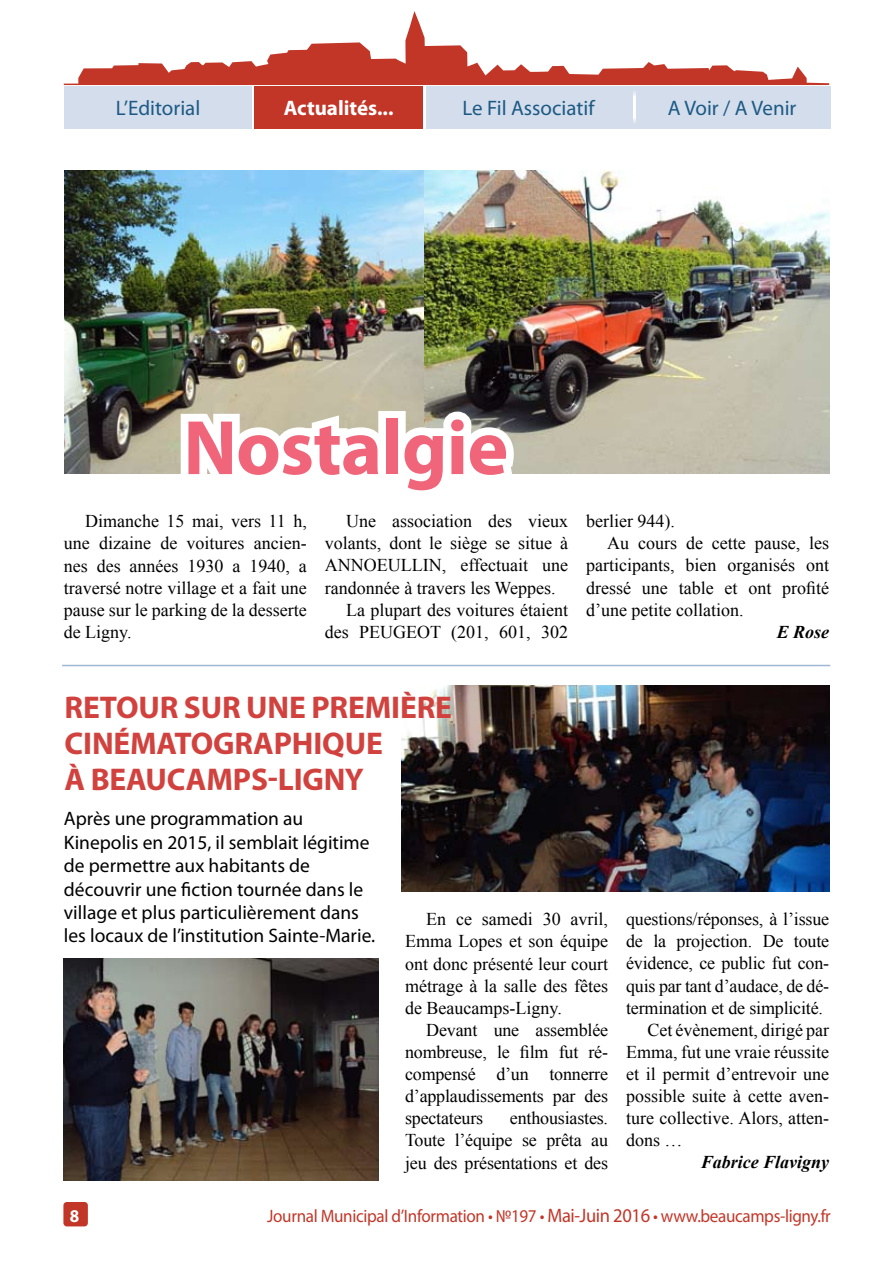
<style>
.page{position:relative;width:893px;height:1263px;background:#fff}
.page>*{position:absolute;margin:0;border:0;box-sizing:border-box;transform-origin:0 0}
.t1{font:700 77.85px "Myriad Pro";letter-spacing:-.01em;color:#f1657a}
.t2{font:700 31.5px "Myriad Pro";letter-spacing:-.005em;color:#d1423e}
.t3{font:21px "Myriad Pro";color:#1c5a85}
.t4{font:700 21px "Myriad Pro";color:#fff}
.t5{font:19.5px/23.4px "Myriad Pro";color:#000}
.t6{font:18px/22px "Times New Roman";color:#000;text-align:justify}
.t7{font:18px "Myriad Pro";letter-spacing:-.02em;color:#c23628;scale:.95 1}
.t8{font:italic 700 18px "Times New Roman";color:#000}
.t9{font:700 18px "Myriad Pro";color:#fff;scale:.95 1}
.s1{font-size:19.5px}
</style>
<div class="page">
<svg style="left:64px;top:11px;width:765px;height:74px"></svg>
<div style="left:63px;top:1202px;width:25px;height:24px;background:#c23628;border-radius:3px"></div>
<div style="left:254px;top:86px;width:576px;height:42px;background:#d4ddeb"></div>
<div style="left:255px;top:86px;width:168px;height:43px;background:#c23628"></div>
<hr style="left:423px;top:86px;width:3px;height:43px;background:#fff">
<svg style="left:633px;top:92px;width:2px;height:30px"></svg>
<div style="left:65px;top:86px;width:187px;height:42px;background:#d4ddeb"></div>
<img style="left:64px;top:170px;width:360px;height:304px">
<img style="left:424px;top:170px;width:405px;height:304px">
<img style="left:64px;top:959px;width:314px;height:221px">
<img style="left:401px;top:686px;width:428px;height:205px">
<svg style="left:173px;top:400px;width:349px;height:74px"></svg>
<hr style="left:62px;top:665px;width:768px;height:1px;background:#9fb8d6">
<p class="t3" style="left:116px;top:95px;width:86px">L’Editorial</p>
<p class="t4" style="left:284px;top:95px;width:111px">ACTUALITÉS...</p>
<p class="t3" style="left:463px;top:95px;width:133px">Le Fil Associatif</p>
<p class="t3" style="left:668px;top:95px;width:130px">A Voir / A Venir</p>
<h1 class="t1" style="left:183px;top:397px;width:327px">NOSTALGIE</h1>
<p class="t6" style="left:64px;top:510px;width:245px;text-indent:21px">Dimanche 15 mai, vers 11 h, une dizaine de voitures ancien&shy;nes des années 1930 a 1940, a traversé notre village et a fait une pause sur le parking de la desserte de Ligny.</p>
<p class="t6" style="left:346px;top:510px;width:223px">Une association des vieux</p>
<p class="t6" style="left:325px;top:532px;width:245px">volants, dont le siège se situe à</p>
<p class="t6" style="left:325px;top:554px;width:245px">ANNOEULLIN, effectuait une</p>
<p class="t6" style="left:325px;top:576px;width:232px">randonnée à travers les Weppes.</p>
<p class="t6" style="left:346px;top:598px;width:223px">La plupart des voitures étaient</p>
<p class="t6" style="left:325px;top:620px;width:245px">des PEUGEOT (201, 601, 302</p>
<p class="t6" style="left:586px;top:510px;width:90px">berlier 944).</p>
<p class="t6" style="left:607px;top:532px;width:223px">Au cours de cette pause, les</p>
<p class="t6" style="left:586px;top:554px;width:245px">participants, bien organisés ont</p>
<p class="t6" style="left:586px;top:576px;width:245px">dressé une table et ont profité</p>
<p class="t6" style="left:586px;top:598px;width:159px">d’une petite collation.</p>
<p class="t8" style="left:777px;top:619px;width:54px">E Rose</p>
<h2 class="t2" style="left:65px;top:687px;width:202px">RETOUR SUR UNE</h2>
<h2 class="t2" style="left:311px;top:687px;width:18px">PREMI</h2>
<h2 class="t2" style="left:400px;top:687px;width:34px">ÈRE</h2>
<h2 class="t2" style="left:65px;top:723px;width:87px">CIN ÉMAT</h2>
<h2 class="t2" style="left:191px;top:723px;width:43px">OGRAP</h2>
<h2 class="t2" style="left:292px;top:723px;width:40px">HIQUE</h2>
<h2 class="t2" style="left:65px;top:759px;width:46px">À BEAU</h2>
<h2 class="t2" style="left:167px;top:759px;width:42px">CAMP</h2>
<h2 class="t2" style="left:251px;top:759px;width:61px">S-LIGNY</h2>
<p class="t5" style="left:64px;top:807px;width:313px">Après une programmation au Kinepolis en 2015, il semblait légitime de permettre aux habitants de découvrir une fiction tournée dans le village et plus particulièrement dans les locaux de l’institution Sainte-Marie.</p>
<p class="t6" style="left:405px;top:908px;width:205px;text-indent:21px">En ce samedi 30 avril, Emma Lopes et son équipe ont donc présenté leur court métrage à la salle des fêtes de Beaucamps-Ligny.</p>
<p class="t6" style="left:405px;top:1018px;width:205px;text-indent:21px">Devant une assemblée nombreuse, le film fut ré&shy;compensé d’un tonnerre d’applaudissements par des spectateurs</p>
<p class="t6" style="left:405px;top:1107px;width:205px;text-indent:105px">enthousiastes.<br>Toute l’équipe se prêta au jeu des présentations et des</p>
<p class="t6" style="left:626px;top:908px;width:205px">questions/réponses, à l’issue</p>
<p class="t6" style="left:626px;top:930px;width:205px">de la projection. De toute</p>
<p class="t6" style="left:626px;top:952px;width:205px">évidence, ce public fut con-</p>
<p class="t6" style="left:626px;top:974px;width:205px">quis par tant d’audace, de dé-</p>
<p class="t6" style="left:626px;top:996px;width:198px">termination et de simplicité.</p>
<p class="t6" style="left:647px;top:1018px;width:183px">Cet évènement, dirigé par</p>
<p class="t6" style="left:626px;top:1040px;width:205px">Emma, fut une vraie réussite</p>
<p class="t6" style="left:626px;top:1063px;width:205px">et il permit d’entrevoir une</p>
<p class="t6" style="left:626px;top:1085px;width:205px">possible suite à cette aven-</p>
<p class="t6" style="left:626px;top:1107px;width:205px">ture collective. Alors, atten-</p>
<p class="t6" style="left:626px;top:1129px;width:58px">dons …</p>
<p class="t8" style="left:701px;top:1150px;width:130px">Fabrice Flavigny</p>
<p class="t9" style="left:70px;top:1204px;width:11px">8</p>
<p class="t7" style="left:267px;top:1204px;width:595px">Journal Municipal d’Information • №197 • <span class="s1">Mai-Juin 2016</span> • www.beaucamps-ligny.fr</p>
</div>
